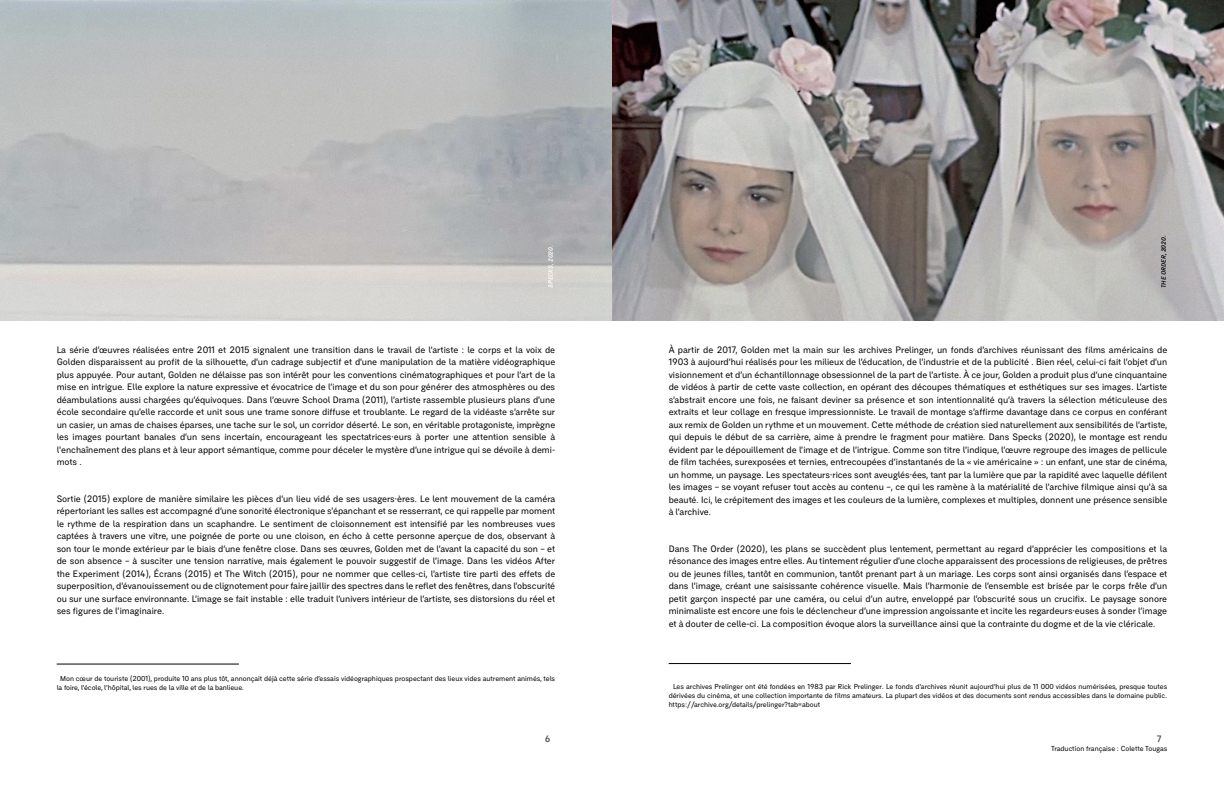
<style>
.page{position:relative;width:1224px;height:792px;background:#fff}
.page>*{position:absolute;margin:0;border:0;box-sizing:border-box;transform-origin:0 0}
.t1{font:9px/12.5px "Videographe RB";color:#020203;text-align:justify}
.t2{font:700 9px "Videographe LM";color:#4e4e50}
.t3{font:7px/9px "Videographe RB";color:#020203}
.t4{font:italic 700 6px "Videographe LM";color:#020304}
.t5{font:italic 700 6px "Videographe LM";color:#fff}
</style>
<div class="page">
<hr style="left:57px;top:664px;width:182px;height:1px;background:#020203">
<img style="left:612px;top:0;width:612px;height:320px">
<hr style="left:669px;top:663px;width:182px;height:1px;background:#020203">
<p class="t5" style="left:547px;top:288px;width:44px;rotate:-90deg">SPECKS, 2020.</p>
<p class="t1" style="left:57px;top:343px;width:500px">La série d’œuvres réalisées entre 2011 et 2015 signalent une transition dans le travail de l’artiste : le corps et la voix de Golden disparaissent au profit de la silhouette, d’un cadrage subjectif et d’une manipulation de la matière vidéographique plus appuyée. Pour autant, Golden ne délaisse pas son intérêt pour les conventions cinématographiques et pour l’art de la mise en intrigue. Elle explore la nature expressive et évocatrice de l’image et du son pour générer des atmosphères ou des déambulations aussi chargées qu’équivoques. Dans l’œuvre School Drama (2011), l’artiste rassemble plusieurs plans d’une école secondaire qu’elle raccorde et unit sous une trame sonore diffuse et troublante. Le regard de la vidéaste s’arrête sur un casier, un amas de chaises éparses, une tache sur le sol, un corridor déserté. Le son, en véritable protagoniste, imprègne les images pourtant banales d’un sens incertain, encourageant les spectatrices·eurs à porter une attention sensible à l'enchaînement des plans et à leur apport sémantique, comme pour déceler le mystère d’une intrigue qui se dévoile à demi&shy;mots .</p>
<p class="t1" style="left:57px;top:492px;width:500px">Sortie (2015) explore de manière similaire les pièces d’un lieu vidé de ses usagers·ères. Le lent mouvement de la caméra répertoriant les salles est accompagné d’une sonorité électronique s’épanchant et se resserrant, ce qui rappelle par moment le rythme de la respiration dans un scaphandre. Le sentiment de cloisonnement est intensifié par les nombreuses vues captées à travers une vitre, une poignée de porte ou une cloison, en écho à cette personne aperçue de dos, observant à son tour le monde extérieur par le biais d’une fenêtre close. Dans ses œuvres, Golden met de l’avant la capacité du son – et de son absence – à susciter une tension narrative, mais également le pouvoir suggestif de l’image. Dans les vidéos After the Experiment (2014), Écrans (2015) et The Witch (2015), pour ne nommer que celles-ci, l’artiste tire parti des effets de superposition, d’évanouissement ou de clignotement pour faire jaillir des spectres dans le reflet des fenêtres, dans l’obscurité ou sur une surface environnante. L’image se fait instable : elle traduit l’univers intérieur de l’artiste, ses distorsions du réel et ses figures de l’imaginaire.</p>
<p class="t3" style="left:57px;top:673px;width:500px;text-indent:3px">Mon cœur de touriste (2001), produite 10 ans plus tôt, annonçait déjà cette série d’essais vidéographiques prospectant des lieux vides autrement animés, tels la foire, l’école, l’hôpital, les rues de la ville et de la banlieue.</p>
<p class="t2" style="left:545px;top:733px;width:7px">6</p>
<p class="t4" style="left:1160px;top:288px;width:54px;rotate:-90deg">THE ORDER, 2020.</p>
<p class="t1" style="left:669px;top:343px;width:500px">À partir de 2017, Golden met la main sur les archives Prelinger, un fonds d’archives réunissant des films américains de 1903 à aujourd’hui réalisés pour les milieux de l’éducation, de l’industrie et de la publicité . Bien réel, celui-ci fait l’objet d’un visionnement et d’un échantillonnage obsessionnel de la part de l’artiste. À ce jour, Golden a produit plus d’une cinquantaine de vidéos à partir de cette vaste collection, en opérant des découpes thématiques et esthétiques sur ses images. L’artiste s’abstrait encore une fois, ne faisant deviner sa présence et son intentionnalité qu’à travers la sélection méticuleuse des extraits et leur collage en fresque impressionniste. Le travail de montage s’affirme davantage dans ce corpus en conférant aux remix de Golden un rythme et un mouvement. Cette méthode de création sied naturellement aux sensibilités de l’artiste, qui depuis le début de sa carrière, aime à prendre le fragment pour matière. Dans Specks (2020), le montage est rendu évident par le dépouillement de l’image et de l’intrigue. Comme son titre l’indique, l’œuvre regroupe des images de pellicule de film tachées, surexposées et ternies, entrecoupées d’instantanés de la « vie américaine » : un enfant, une star de cinéma, un homme, un paysage. Les spectateurs·rices sont aveuglés·ées, tant par la lumière que par la rapidité avec laquelle défilent les images – se voyant refuser tout accès au contenu –, ce qui les ramène à la matérialité de l’archive filmique ainsi qu'à sa beauté. Ici, le crépitement des images et les couleurs de la lumière, complexes et multiples, donnent une présence sensible à l’archive.</p>
<p class="t1" style="left:669px;top:542px;width:500px">Dans The Order (2020), les plans se succèdent plus lentement, permettant au regard d’apprécier les compositions et la résonance des images entre elles. Au tintement régulier d’une cloche apparaissent des processions de religieuses, de prêtres ou de jeunes filles, tantôt en communion, tantôt prenant part à un mariage. Les corps sont ainsi organisés dans l’espace et dans l’image, créant une saisissante cohérence visuelle. Mais l’harmonie de l’ensemble est brisée par le corps frêle d’un petit garçon inspecté par une caméra, ou celui d’un autre, enveloppé par l’obscurité sous un crucifix. Le paysage sonore minimaliste est encore une fois le déclencheur d’une impression angoissante et incite les regardeurs·euses à sonder l’image et à douter de celle-ci. La composition évoque alors la surveillance ainsi que la contrainte du dogme et de la vie cléricale.</p>
<p class="t3" style="left:669px;top:682px;width:500px;text-align:justify;text-indent:4px">Les archives Prelinger ont été fondées en 1983 par Rick Prelinger. Le fonds d’archives réunit aujourd’hui plus de 11 000 vidéos numérisées, presque toutes dérivées du cinéma, et une collection importante de films amateurs. La plupart des vidéos et des documents sont rendus accessibles dans le domaine public. https://archive.org/details/prelinger?tab=about</p>
<p class="t3" style="left:1051px;top:744px;width:118px">Traduction française : Colette Tougas</p>
<p class="t2" style="left:1157px;top:733px;width:6px">7</p>
</div>
